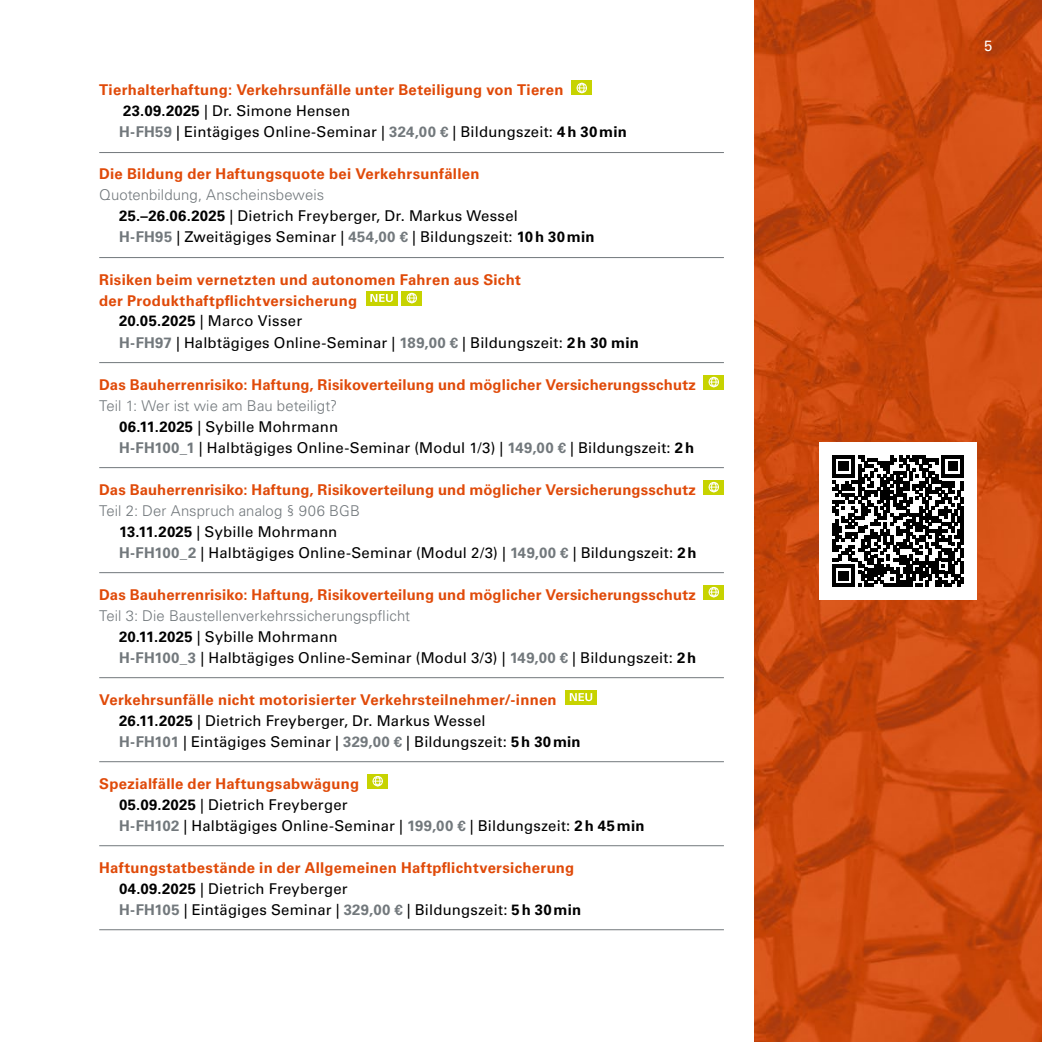
<style>
.page{position:relative;width:1042px;height:1042px;background:#fff}
.page>*{position:absolute;margin:0;border:0;box-sizing:border-box;transform-origin:0 0}
.t1{font:14.88px/21px "Univers LT Std";letter-spacing:.015em;color:#000}
.t2{font:700 14.88px/21px "Univers LT Std";letter-spacing:.015em;color:#e04a09}
.t3{font:14.88px "Univers LT Std";color:#fff}
.s1{color:#000}
.s2{font-weight:400;color:#000}
.s3{color:#72787c}
.s4{font-weight:300;color:#72787c}
.s5{font-weight:700}
.s6{font-weight:700;color:#72787c}
.s7{font-weight:700;color:#e04a09}
</style>
<div class="page">
<hr style="left:99px;top:152px;width:625px;height:1px;background:#72787c">
<hr style="left:99px;top:257px;width:625px;height:1px;background:#72787c">
<hr style="left:99px;top:362px;width:625px;height:1px;background:#72787c">
<hr style="left:99px;top:467px;width:625px;height:1px;background:#72787c">
<hr style="left:99px;top:572px;width:625px;height:1px;background:#72787c">
<hr style="left:99px;top:677px;width:625px;height:1px;background:#72787c">
<hr style="left:99px;top:761px;width:625px;height:1px;background:#72787c">
<hr style="left:99px;top:845px;width:625px;height:1px;background:#72787c">
<hr style="left:99px;top:929px;width:625px;height:1px;background:#72787c">
<div style="left:572px;top:81px;width:20px;height:14px;background:#c7d300"></div>
<div style="left:577px;top:83px;width:10px;height:10px;border:1px solid #fff;border-radius:50%"></div>
<div style="left:579px;top:83px;width:5px;height:10px;border:1px solid #fff;border-radius:50%"></div>
<svg style="left:577px;top:84px;width:9px;height:8px"></svg>
<div style="left:366px;top:291px;width:31px;height:14px;background:#c7d300"></div>
<svg style="left:370px;top:294px;width:23px;height:8px"></svg>
<div style="left:402px;top:291px;width:20px;height:14px;background:#c7d300"></div>
<div style="left:407px;top:293px;width:10px;height:10px;border:1px solid #fff;border-radius:50%"></div>
<div style="left:409px;top:293px;width:5px;height:10px;border:1px solid #fff;border-radius:50%"></div>
<svg style="left:407px;top:294px;width:9px;height:8px"></svg>
<div style="left:704px;top:375px;width:20px;height:14px;background:#c7d300"></div>
<div style="left:709px;top:377px;width:10px;height:10px;border:1px solid #fff;border-radius:50%"></div>
<div style="left:711px;top:377px;width:5px;height:10px;border:1px solid #fff;border-radius:50%"></div>
<svg style="left:709px;top:378px;width:9px;height:8px"></svg>
<div style="left:704px;top:480px;width:20px;height:14px;background:#c7d300"></div>
<div style="left:709px;top:482px;width:10px;height:10px;border:1px solid #fff;border-radius:50%"></div>
<div style="left:711px;top:482px;width:5px;height:10px;border:1px solid #fff;border-radius:50%"></div>
<svg style="left:709px;top:483px;width:9px;height:8px"></svg>
<div style="left:704px;top:585px;width:20px;height:14px;background:#c7d300"></div>
<div style="left:709px;top:587px;width:10px;height:10px;border:1px solid #fff;border-radius:50%"></div>
<div style="left:711px;top:587px;width:5px;height:10px;border:1px solid #fff;border-radius:50%"></div>
<svg style="left:709px;top:588px;width:9px;height:8px"></svg>
<div style="left:565px;top:690px;width:32px;height:14px;background:#c7d300"></div>
<svg style="left:570px;top:693px;width:22px;height:8px"></svg>
<div style="left:368px;top:774px;width:20px;height:14px;background:#c7d300"></div>
<div style="left:373px;top:776px;width:10px;height:10px;border:1px solid #fff;border-radius:50%"></div>
<div style="left:375px;top:776px;width:5px;height:10px;border:1px solid #fff;border-radius:50%"></div>
<svg style="left:373px;top:777px;width:9px;height:8px"></svg>
<img style="left:754px;top:0;width:288px;height:1042px">
<div style="left:819px;top:442px;width:158px;height:158px;background:#fff"></div>
<svg style="left:832px;top:455px;width:132px;height:132px"></svg>
<p class="t2" style="left:119px;top:80px;width:509px;text-indent:-20px">Tierhalterhaftung: Verkehrsunfälle unter Beteiligung von Tieren<br><span class="s1">23.09.2025</span> <span class="s2">| Dr. Simone Hensen<br></span><span class="s3">H-FH59</span> <span class="s2">| Eintägiges Online-Seminar |</span> <span class="s3">324,00 €</span> <span class="s2">| Bildungszeit:</span> <span class="s1">4h 30min</span></p>
<p class="t2" style="left:99px;top:164px;width:382px">Die Bildung der Haftungsquote bei Verkehrsunfällen</p>
<p class="t1" style="left:119px;top:185px;width:477px;text-indent:-20px"><span class="s4">Quotenbildung, Anscheinsbeweis<br></span><span class="s5">25.–26.06.2025</span> | Dietrich Freyberger, Dr. Markus Wessel<br><span class="s6">H-FH95</span> | Zweitägiges Seminar | <span class="s6">454,00 €</span> | Bildungszeit: <span class="s5">10h 30min</span></p>
<p class="t2" style="left:99px;top:269px;width:423px">Risiken beim vernetzten und autonomen Fahren aus Sicht</p>
<p class="t2" style="left:99px;top:290px;width:260px">der Produkthaftpflichtversicherung</p>
<p class="t1" style="left:119px;top:311px;width:185px"><span class="s5">20.05.2025</span> | Marco Visser</p>
<p class="t1" style="left:119px;top:332px;width:521px"><span class="s6">H-FH97</span> | Halbtägiges Online-Seminar | <span class="s6">189,00 €</span> | Bildungszeit: <span class="s5">2h 30 min</span></p>
<p class="t2" style="left:99px;top:374px;width:598px">Das Bauherrenrisiko: Haftung, Risikoverteilung und möglicher Versicherungsschutz</p>
<p class="t1" style="left:119px;top:395px;width:576px;text-indent:-20px"><span class="s4">Teil 1: Wer ist wie am Bau beteiligt?<br></span><span class="s5">06.11.2025</span> | Sybille Mohrmann<br><span class="s6">H-FH100_1</span> | Halbtägiges Online-Seminar (Modul 1/3) | <span class="s6">149,00 €</span> | Bildungszeit: <span class="s5">2h</span></p>
<p class="t2" style="left:99px;top:479px;width:598px">Das Bauherrenrisiko: Haftung, Risikoverteilung und möglicher Versicherungsschutz</p>
<p class="t1" style="left:119px;top:500px;width:579px;text-indent:-20px"><span class="s4">Teil 2: Der Anspruch analog § 906 BGB<br></span><span class="s5">13.11.2025</span> | Sybille Mohrmann<br><span class="s6">H-FH100_2</span> | Halbtägiges Online-Seminar (Modul 2/3) | <span class="s6">149,00 €</span> | Bildungszeit: <span class="s5">2h</span></p>
<p class="t2" style="left:99px;top:584px;width:598px">Das Bauherrenrisiko: Haftung, Risikoverteilung und möglicher Versicherungsschutz</p>
<p class="t1" style="left:119px;top:605px;width:579px;text-indent:-20px"><span class="s4">Teil 3: Die Baustellenverkehrssicherungspflicht<br></span><span class="s5">20.11.2025</span> | Sybille Mohrmann<br><span class="s6">H-FH100_3</span> | Halbtägiges Online-Seminar (Modul 3/3) | <span class="s6">149,00 €</span> | Bildungszeit: <span class="s5">2h</span></p>
<p class="t1" style="left:119px;top:689px;width:463px;text-indent:-20px"><span class="s7">Verkehrsunfälle nicht motorisierter Verkehrsteilnehmer/-innen<br></span><span class="s5">26.11.2025</span> | Dietrich Freyberger, Dr. Markus Wessel<br><span class="s6">H-FH101</span> | Eintägiges Seminar | <span class="s6">329,00 €</span> | Bildungszeit: <span class="s5">5h 30min</span></p>
<p class="t1" style="left:119px;top:773px;width:527px;text-indent:-20px"><span class="s7">Spezialfälle der Haftungsabwägung<br></span><span class="s5">05.09.2025</span> | Dietrich Freyberger<br><span class="s6">H-FH102</span> | Halbtägiges Online-Seminar | <span class="s6">199,00 €</span> | Bildungszeit: <span class="s5">2h 45min</span></p>
<p class="t2" style="left:119px;top:857px;width:464px;text-indent:-20px">Haftungstatbestände in der Allgemeinen Haftpflichtversicherung<br><span class="s1">04.09.2025</span> <span class="s2">| Dietrich Freyberger<br></span><span class="s3">H-FH105</span> <span class="s2">| Eintägiges Seminar |</span> <span class="s3">329,00 €</span> <span class="s2">| Bildungszeit:</span> <span class="s1">5h 30min</span></p>
<p class="t3" style="left:984px;top:37px;width:10px">5</p>
</div>
